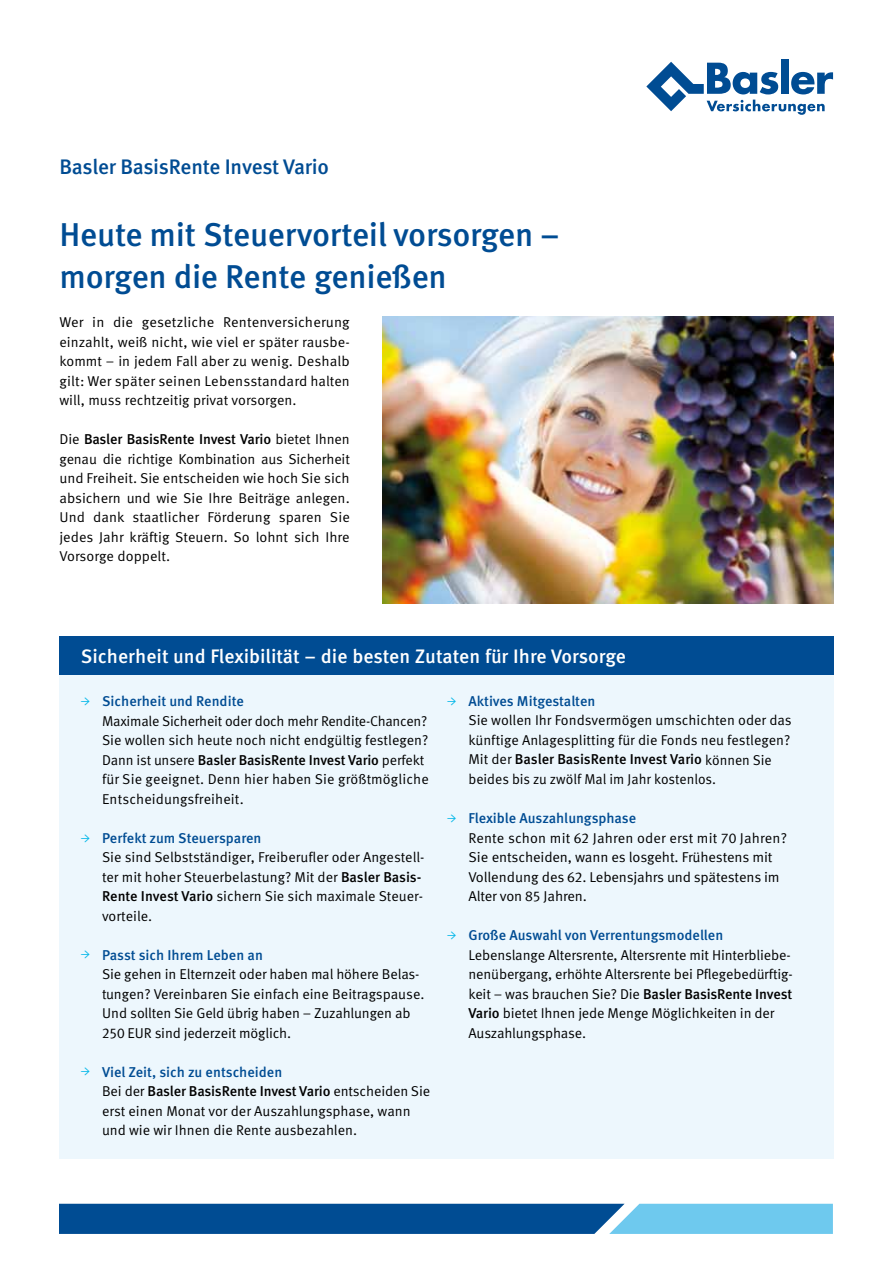
<style>
.page{position:relative;width:893px;height:1263px;background:#fff}
.page>*{position:absolute;margin:0;border:0;box-sizing:border-box;transform-origin:0 0}
.t1{font:500 33px/42px "Meta Pro";letter-spacing:-.01em;color:#004c93}
.t2{font:500 21px "Meta Pro";letter-spacing:-.015em;color:#004c93}
.t3{font:500 19.5px "Meta Pro";color:#fff}
.t4{font:14.25px/19.5px "Meta Pro Norm";letter-spacing:-.005em;color:#000}
.t5{font:500 14.25px/19.5px "Meta Pro";letter-spacing:-.01em;color:#000}
.t6{font:500 14.25px "Meta Pro";letter-spacing:-.005em;color:#004c93}
.s1{font-family:"Meta Pro Norm";font-weight:400}
.s2{font-family:"Minion Pro";font-weight:600;color:#00b6e8}
.s3{font-family:"Meta Pro";font-weight:500}
.s4{font-family:"Meta Plus Normal Caps"}
.s5{color:#004c93}
</style>
<div class="page">
<img style="left:383px;top:316px;width:450px;height:287px">
<div style="left:781px;top:60px;width:7px;height:34px;background:#004c93"></div>
<svg style="left:646px;top:62px;width:187px;height:53px"></svg>
<div style="left:60px;top:674px;width:774px;height:484px;background:#edf7fd"></div>
<div style="left:60px;top:637px;width:774px;height:38px;background:#004c93"></div>
<svg style="left:59px;top:1204px;width:774px;height:30px;background:#2371ad"></svg>
<h2 class="t2" style="left:60px;top:151px;width:271px">Basler BasisRente Invest Vario</h2>
<h1 class="t1" style="left:60px;top:211px;width:502px">Heute mit Steuervorteil vorsorgen – morgen die Rente genießen</h1>
<p class="t4" style="left:60px;top:312px;width:292px;text-align:justify">Wer in die gesetzliche Rentenversicherung einzahlt, weiß nicht, wie viel er später rausbe&shy;kommt – in jedem Fall aber zu wenig. Deshalb gilt: Wer später seinen Lebensstandard halten will, muss rechtzeitig privat vorsorgen.</p>
<p class="t5" style="left:60px;top:429px;width:292px"><span class="s1">Die</span> Basler BasisRente Invest Vario <span class="s1">bietet Ihnen</span></p>
<p class="t4" style="left:60px;top:448px;width:292px;text-align:justify">genau die richtige Kombination aus Sicherheit und Freiheit. Sie entscheiden wie hoch Sie sich absichern und wie Sie Ihre Beiträge anlegen.<br>Und dank staatlicher Förderung sparen Sie jedes Jahr kräftig Steuern. So lohnt sich Ihre Vorsorge doppelt.</p>
<h3 class="t3" style="left:81px;top:641px;width:547px">Sicherheit und Flexibilität – die besten Zutaten für Ihre Vorsorge</h3>
<p class="t6" style="left:81px;top:690px;width:165px"><span class="s2">→</span> Sicherheit und Rendite</p>
<p class="t4" style="left:102px;top:710px;width:328px">Maximale Sicherheit oder doch mehr Rendite-Chancen?<br>Sie wollen sich heute noch nicht endgültig festlegen?</p>
<p class="t5" style="left:102px;top:749px;width:324px"><span class="s1">Dann ist unsere</span> Basler BasisRente Invest Vario <span class="s1">perfekt</span></p>
<p class="t4" style="left:102px;top:768px;width:328px">für Sie geeignet. Denn hier haben Sie größtmögliche<br>Entscheidungsfreiheit.</p>
<p class="t6" style="left:81px;top:826px;width:182px"><span class="s2">→</span> Perfekt zum Steuersparen</p>
<p class="t4" style="left:102px;top:846px;width:324px">Sie sind Selbstständiger, Freiberufler oder Angestell&shy;ter mit hoher Steuerbelastung? Mit der <span class="s3">Basler Basis-Rente Invest Vario</span> sichern Sie sich maximale Steuer&shy;vorteile.</p>
<p class="t6" style="left:81px;top:943px;width:184px"><span class="s2">→</span> Passt sich Ihrem Leben an</p>
<p class="t4" style="left:102px;top:963px;width:324px">Sie gehen in Elternzeit oder haben mal höhere Belas&shy;tungen? Vereinbaren Sie einfach eine Beitragspause.<br>Und sollten Sie Geld übrig haben – Zuzahlungen ab <span class="s4">250</span> EUR sind jederzeit möglich.</p>
<p class="t5" style="left:102px;top:1061px;width:330px;text-indent:-21px"><span class="s2">→</span> <span class="s5">Viel Zeit, sich zu entscheiden<br></span><span class="s1">Bei der</span> Basler BasisRente Invest Vario <span class="s1">entscheiden Sie</span></p>
<p class="t4" style="left:102px;top:1100px;width:310px">erst einen Monat vor der Auszahlungsphase, wann und wie wir Ihnen die Rente ausbezahlen.</p>
<p class="t6" style="left:447px;top:690px;width:150px"><span class="s2">→</span> Aktives Mitgestalten</p>
<p class="t4" style="left:468px;top:710px;width:325px">Sie wollen Ihr Fondsvermögen umschichten oder das künftige Anlagesplitting für die Fonds neu festlegen?</p>
<p class="t5" style="left:468px;top:749px;width:305px"><span class="s1">Mit der</span> Basler BasisRente Invest Vario <span class="s1">können Sie</span></p>
<p class="t4" style="left:468px;top:768px;width:249px">beides bis zu zwölf Mal im Jahr kostenlos.</p>
<p class="t6" style="left:447px;top:807px;width:191px"><span class="s2">→</span> Flexible Auszahlungsphase</p>
<p class="t4" style="left:468px;top:827px;width:320px">Rente schon mit <span class="s4">62</span> Jahren oder erst mit <span class="s4">70</span> Jahren?<br>Sie entscheiden, wann es losgeht. Frühestens mit Vollendung des <span class="s4">62</span>. Lebensjahrs und spätestens im Alter von <span class="s4">85</span> Jahren.</p>
<p class="t6" style="left:447px;top:924px;width:278px"><span class="s2">→</span> Große Auswahl von Verrentungsmodellen</p>
<p class="t4" style="left:468px;top:944px;width:326px">Lebenslange Altersrente, Altersrente mit Hinterbliebe&shy;nenübergang, erhöhte Altersrente bei Pflegebedürftig&shy;keit – was brauchen Sie? Die <span class="s3">Basler BasisRente Invest Vario</span> bietet Ihnen jede Menge Möglichkeiten in der Auszahlungsphase.</p>
</div>
